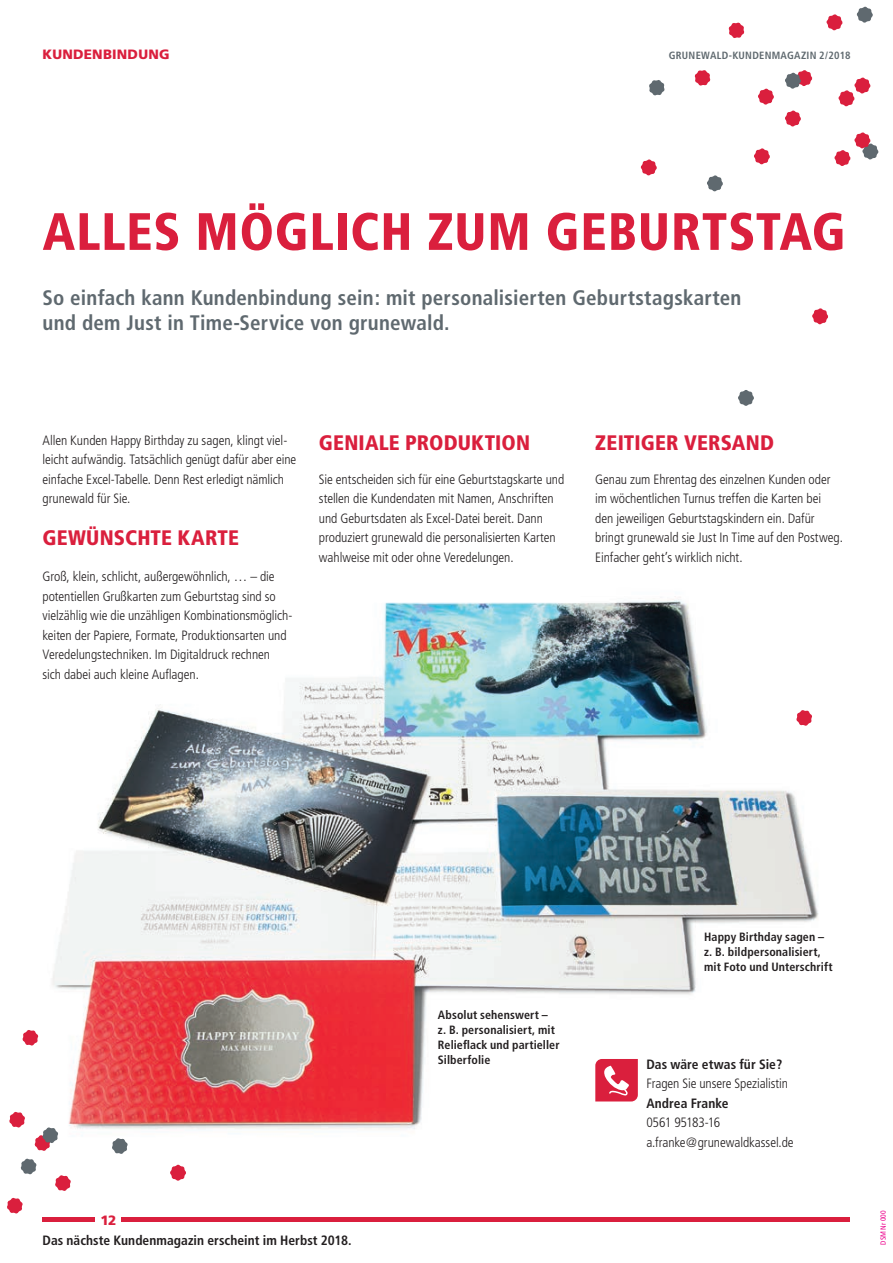
<style>
.page{position:relative;width:893px;height:1263px;background:#fff}
.page>*{position:absolute;margin:0;border:0;box-sizing:border-box;transform-origin:0 0}
.t1{font:900 condensed 52.5px "Frutiger";letter-spacing:.02em;color:#da1f3d;scale:.96 1}
.t2{font:700 condensed 21px/25.5px "Frutiger";letter-spacing:.01em;color:#5f696f}
.t3{font:900 condensed 21px "Frutiger";letter-spacing:.01em;color:#da1f3d}
.t4{font:300 condensed 13.5px/19.5px "Frutiger";letter-spacing:-.005em;color:#231f20}
.t5{font:700 condensed 13.5px "Frutiger";letter-spacing:.005em;color:#231f20}
.t6{font:900 13.5px "Frutiger";letter-spacing:.015em;color:#da1f3d}
.t7{font:700 condensed 12px/15px "Frutiger";letter-spacing:.005em;color:#231f20}
.t8{font:700 condensed 10.5px "Frutiger";letter-spacing:.025em;color:#5f696f}
.t9{font:condensed 7.5px "Frutiger";letter-spacing:-.01em;color:#ed028c}
</style>
<div class="page">
<img style="left:52px;top:596px;width:767px;height:569px">
<hr style="left:43px;top:1217px;width:807px;height:4px;background:#da1f3d">
<div style="left:96px;top:1213px;width:25px;height:13px;background:#fff"></div>
<svg style="left:595px;top:1059px;width:43px;height:42px"></svg>
<svg style="left:785px;top:110px;width:16px;height:17px"></svg>
<svg style="left:758px;top:88px;width:16px;height:17px"></svg>
<svg style="left:754px;top:148px;width:16px;height:17px"></svg>
<svg style="left:826px;top:14px;width:17px;height:17px"></svg>
<svg style="left:695px;top:70px;width:15px;height:16px"></svg>
<svg style="left:729px;top:22px;width:15px;height:16px"></svg>
<svg style="left:649px;top:80px;width:16px;height:15px"></svg>
<svg style="left:707px;top:175px;width:16px;height:17px"></svg>
<svg style="left:812px;top:308px;width:16px;height:16px"></svg>
<svg style="left:641px;top:159px;width:16px;height:17px"></svg>
<svg style="left:838px;top:77px;width:33px;height:29px"></svg>
<svg style="left:857px;top:7px;width:16px;height:16px"></svg>
<svg style="left:834px;top:132px;width:45px;height:34px"></svg>
<svg style="left:785px;top:70px;width:27px;height:19px"></svg>
<svg style="left:21px;top:1158px;width:15px;height:16px"></svg>
<svg style="left:9px;top:1112px;width:16px;height:15px"></svg>
<svg style="left:22px;top:1030px;width:16px;height:16px"></svg>
<svg style="left:170px;top:1165px;width:16px;height:16px"></svg>
<svg style="left:112px;top:1138px;width:16px;height:16px"></svg>
<svg style="left:7px;top:1198px;width:16px;height:15px"></svg>
<svg style="left:55px;top:1175px;width:16px;height:16px"></svg>
<svg style="left:34px;top:1127px;width:24px;height:24px"></svg>
<svg style="left:738px;top:390px;width:16px;height:16px"></svg>
<svg style="left:796px;top:710px;width:16px;height:16px"></svg>
<p class="t6" style="left:43px;top:47px;width:129px">KUNDENBINDUNG</p>
<p class="t8" style="left:669px;top:49px;width:183px">GRUNEWALD-KUNDENMAGAZIN 2/2018</p>
<h1 class="t1" style="left:43px;top:200px;width:838px">ALLES MÖGLICH ZUM GEBURTSTAG</h1>
<h2 class="t2" style="left:43px;top:285px;width:700px">So einfach kann Kundenbindung sein: mit personalisierten Geburtstagskarten und dem Just in Time-Service von grunewald.</h2>
<p class="t4" style="left:43px;top:431px;width:255px">Allen Kunden Happy Birthday zu sagen, klingt viel&shy;leicht aufwändig. Tatsächlich genügt dafür aber eine einfache Excel-Tabelle. Denn Rest erledigt nämlich grunewald für Sie.</p>
<h2 class="t3" style="left:43px;top:525px;width:198px">GEWÜNSCHTE KARTE</h2>
<p class="t4" style="left:43px;top:567px;width:251px">Groß, klein, schlicht, außergewöhnlich, … – die potentiellen Grußkarten zum Geburtstag sind so vielzählig wie die unzähligen Kombinationsmöglich&shy;keiten der Papiere, Formate, Produktionsarten und Veredelungstechniken. Im Digitaldruck rechnen<br>sich dabei auch kleine Auflagen.</p>
<h2 class="t3" style="left:319px;top:430px;width:213px">GENIALE PRODUKTION</h2>
<p class="t4" style="left:319px;top:470px;width:247px">Sie entscheiden sich für eine Geburtstagskarte und stellen die Kundendaten mit Namen, Anschriften und Geburtsdaten als Excel-Datei bereit. Dann produziert grunewald die personalisierten Karten wahlweise mit oder ohne Veredelungen.</p>
<h2 class="t3" style="left:595px;top:430px;width:180px">ZEITIGER VERSAND</h2>
<p class="t4" style="left:595px;top:470px;width:249px">Genau zum Ehrentag des einzelnen Kunden oder im wöchentlichen Turnus treffen die Karten bei<br>den jeweiligen Geburtstagskindern ein. Dafür bringt grunewald sie Just In Time auf den Postweg.<br>Einfacher geht’s wirklich nicht.</p>
<p class="t6" style="left:100px;top:1212px;width:18px">12</p>
<p class="t5" style="left:43px;top:1232px;width:311px">Das nächste Kundenmagazin erscheint im Herbst 2018.</p>
<p class="t7" style="left:438px;top:1008px;width:123px">Absolut sehenswert –<br>z. B. personalisiert, mit<br>Relieflack und partieller<br>Silberfolie</p>
<p class="t7" style="left:704px;top:930px;width:130px">Happy Birthday sagen – z. B. bildpersonalisiert, mit Foto und Unterschrift</p>
<p class="t5" style="left:646px;top:1056px;width:137px">Das wäre etwas für Sie?</p>
<p class="t4" style="left:646px;top:1074px;width:143px">Fragen Sie unsere Spezialistin</p>
<p class="t5" style="left:646px;top:1095px;width:84px">Andrea Franke</p>
<p class="t4" style="left:646px;top:1113px;width:149px">0561 95183-16 a.franke@grunewaldkassel.de</p>
<p class="t9" style="left:879px;top:1244px;width:36px;rotate:-90deg">DSM Nr 000</p>
</div>
